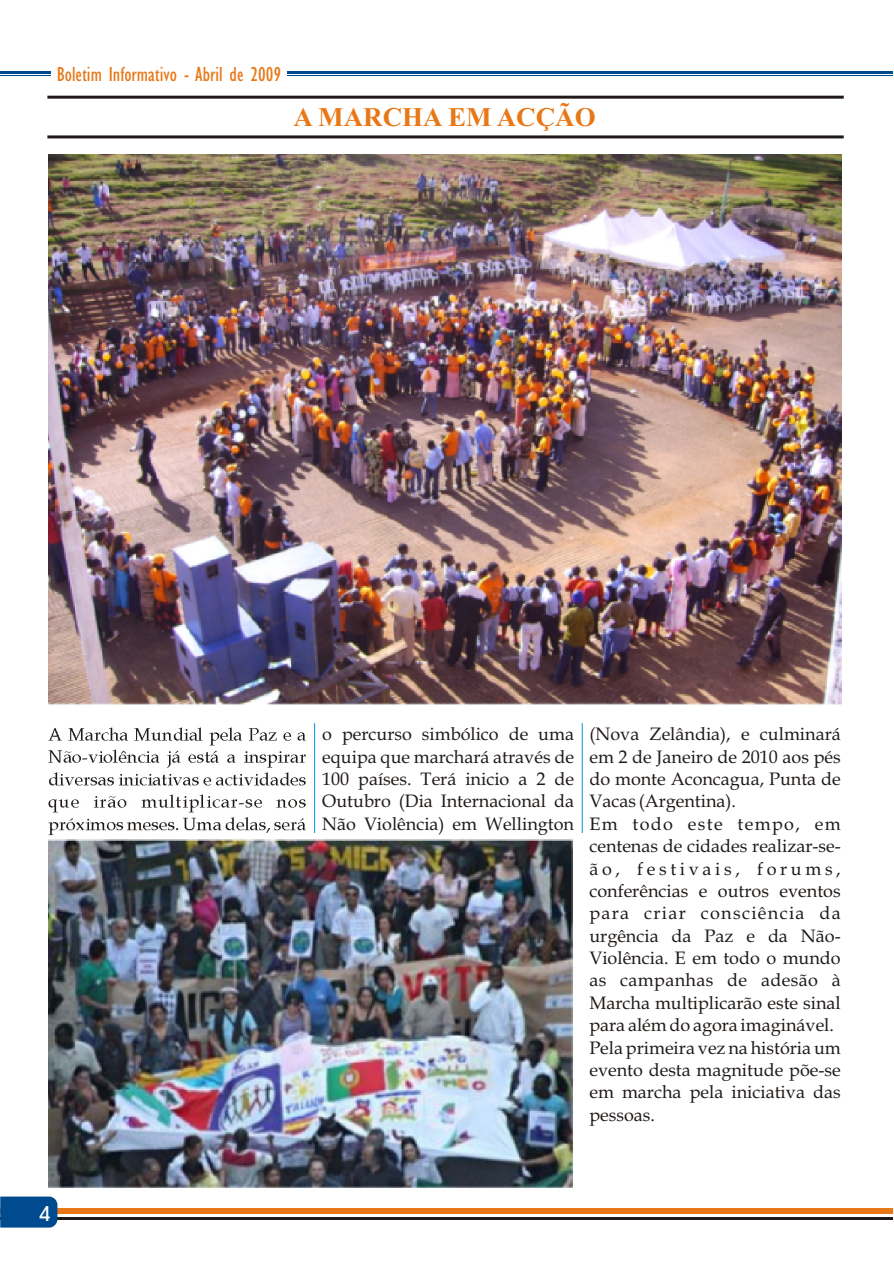
<style>
.page{position:relative;width:894px;height:1263px;background:#fff}
.page>*{position:absolute;margin:0;border:0;box-sizing:border-box;transform-origin:0 0}
.t1{font:700 27px "Times New Roman";color:#e87817}
.t2{font:21px "Gill Sans MT Condensed";color:#e87817}
.t3{font:21px "Avant Garde Md BT";color:#fff}
.t4{font:18px/22.4px "Book Antiqua";color:#1f1a17;text-align:justify}
</style>
<div class="page">
<div style="left:0;top:1208px;width:893px;height:6px;background:#e87817"></div>
<hr style="left:0;top:1217px;width:893px;height:2px;background:#1f1a17">
<div style="left:0;top:1197px;width:57px;height:31px;background:#004a8f"></div>
<hr style="left:0;top:72px;width:893px;height:2px;background:#004a8f">
<hr style="left:0;top:75px;width:893px;height:1px;background:#004a8f">
<div style="left:51px;top:62px;width:235px;height:23px;background:#fff"></div>
<hr style="left:47px;top:96px;width:797px;height:3px;background:#1f1a17">
<hr style="left:47px;top:135px;width:797px;height:3px;background:#1f1a17">
<img style="left:48px;top:154px;width:794px;height:1034px">
<hr style="left:314px;top:723px;width:1px;height:110px;background:#0094de">
<hr style="left:582px;top:723px;width:1px;height:110px;background:#0094de">
<p class="t2" style="left:57px;top:66px;width:226px">Boletim Informativo - Abril de 2009</p>
<h1 class="t1" style="left:294px;top:107px;width:304px">A MARCHA EM ACÇÃO</h1>
<p class="t3" style="left:39px;top:1205px;width:14px">4</p>
<p class="t4" style="left:322px;top:725px;width:253px">o percurso simbólico de uma equipa que marchará através de 100 países. Terá inicio a 2 de Outubro (Dia Internacional da Não Violência) em Wellington</p>
<p class="t4" style="left:589px;top:725px;width:253px;text-align:left">(Nova Zelândia), e culminará em 2 de Janeiro de 2010 aos pés do monte Aconcagua, Punta de<br>Vacas (Argentina).<br>Em todo este tempo, em centenas de cidades realizar-se&shy;ão, festivais, forums, conferências e outros eventos para criar consciência da urgência da Paz e da Não-<br>Violência. E em todo o mundo as campanhas de adesão à<br>Marcha multiplicarão este sinal para além do agora imaginável.<br>Pela primeira vez na história um evento desta magnitude põe-se em marcha pela iniciativa das pessoas.</p>
</div>
